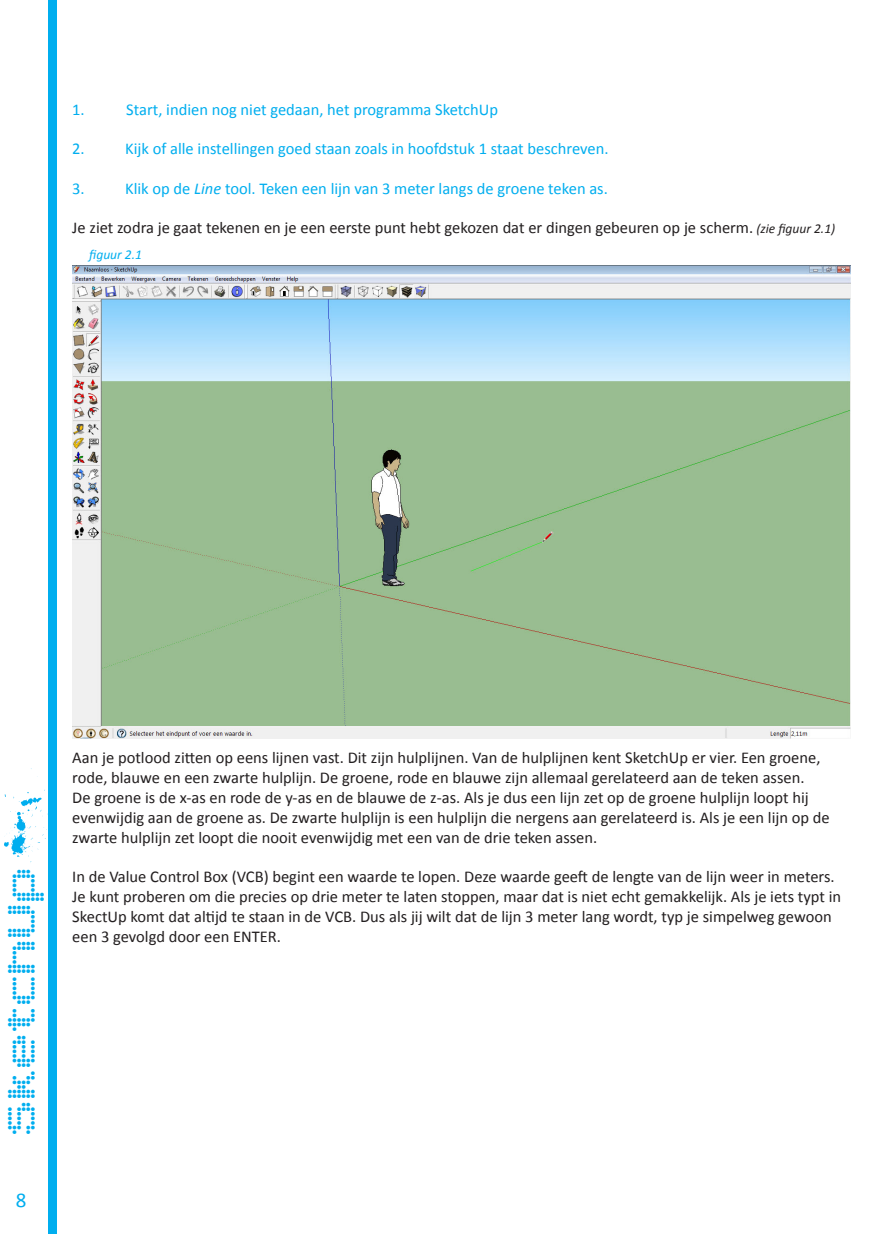
<style>
.page{position:relative;width:893px;height:1234px;background:#fff}
.page>*{position:absolute;margin:0;border:0;box-sizing:border-box;transform-origin:0 0}
.t1{font:45px "V5 Prophit Dot";color:#00aeef}
.t2{font:21px "Calibri";color:#00aeef}
.Geen_afstand{font:16.5px/19.8px "Calibri";color:#231f20}
.Geen_afstand-2{font:16.5px "Calibri";color:#00aeef}
.t3{font:italic 13.5px "Calibri";color:#00aeef}
.s1{font-style:italic}
.s2{font-style:italic;font-size:13.5px}
</style>
<div class="page">
<div style="left:49px;top:0;width:8px;height:1233px;background:#00aeef"></div>
<img style="left:72px;top:266px;width:778px;height:472px">
<svg style="left:48px;top:765px;width:1px;height:106px"></svg>
<p class="Geen_afstand-2" style="left:72px;top:99px;width:14px">1.</p>
<p class="Geen_afstand-2" style="left:126px;top:99px;width:373px">Start, indien nog niet gedaan, het programma SketchUp</p>
<p class="Geen_afstand-2" style="left:72px;top:138px;width:14px">2.</p>
<p class="Geen_afstand-2" style="left:125px;top:138px;width:485px">Kijk of alle instellingen goed staan zoals in hoofdstuk 1 staat beschreven.</p>
<p class="Geen_afstand-2" style="left:72px;top:178px;width:14px">3.</p>
<p class="Geen_afstand-2" style="left:125px;top:178px;width:484px">Klik op de <span class="s1">Line</span> tool. Teken een lijn van 3 meter langs de groene teken as.</p>
<p class="Geen_afstand" style="left:72px;top:217px;width:764px">Je ziet zodra je gaat tekenen en je een eerste punt hebt gekozen dat er dingen gebeuren op je scherm. <span class="s2">(zie figuur 2.1)</span></p>
<p class="t3" style="left:89px;top:246px;width:54px">figuur 2.1</p>
<h1 class="t1" style="left:-1px;top:1133px;width:270px;rotate:-90deg">SketchUp</h1>
<p class="t2" style="left:16px;top:1186px;width:12px">8</p>
<p class="Geen_afstand" style="left:72px;top:747px;width:759px">Aan je potlood zitten op eens lijnen vast. Dit zijn hulplijnen. Van de hulplijnen kent SketchUp er vier. Een groene, rode, blauwe en een zwarte hulplijn. De groene, rode en blauwe zijn allemaal gerelateerd aan de teken assen.<br>De groene is de x-as en rode de y-as en de blauwe de z-as. Als je dus een lijn zet op de groene hulplijn loopt hij evenwijdig aan de groene as. De zwarte hulplijn is een hulplijn die nergens aan gerelateerd is. Als je een lijn op de zwarte hulplijn zet loopt die nooit evenwijdig met een van de drie teken assen.</p>
<p class="Geen_afstand" style="left:72px;top:865px;width:770px">In de Value Control Box (VCB) begint een waarde te lopen. Deze waarde geeft de lengte van de lijn weer in meters.<br>Je kunt proberen om die precies op drie meter te laten stoppen, maar dat is niet echt gemakkelijk. Als je iets typt in SkectUp komt dat altijd te staan in de VCB. Dus als jij wilt dat de lijn 3 meter lang wordt, typ je simpelweg gewoon een 3 gevolgd door een ENTER.</p>
</div>
